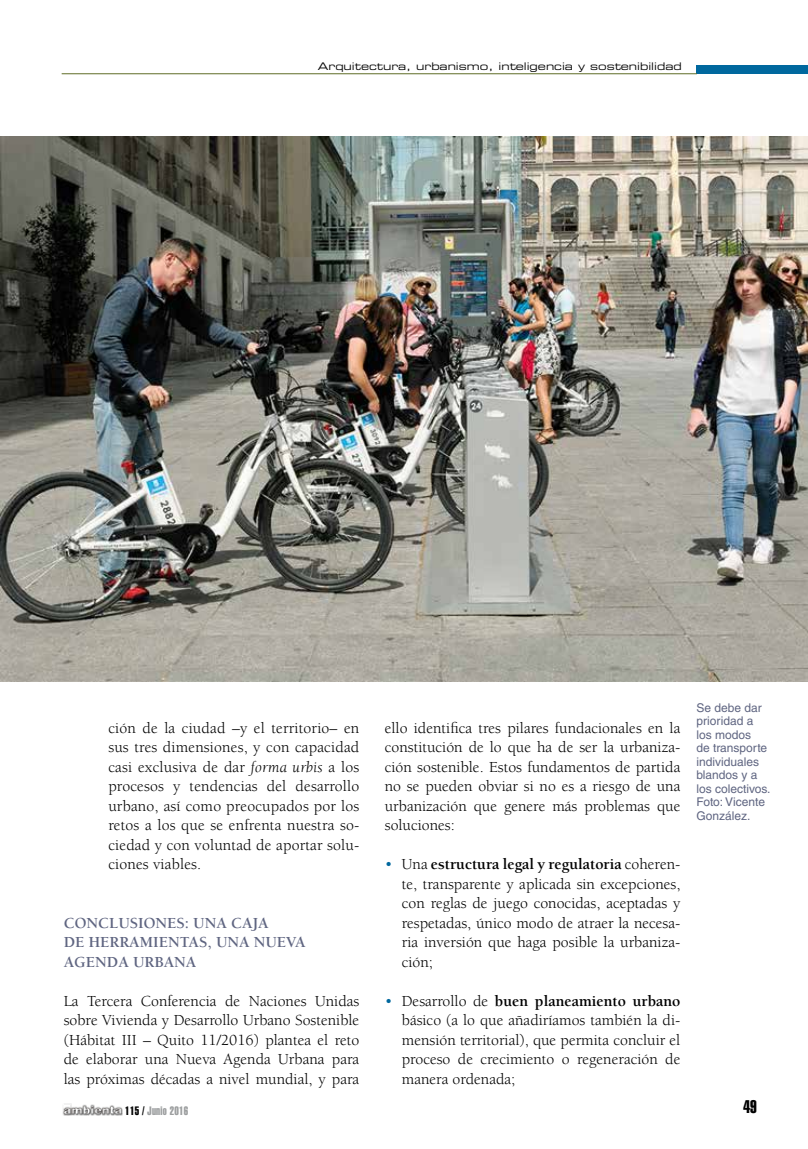
<style>
.page{position:relative;width:808px;height:1149px;background:#fff}
.page>*{position:absolute;margin:0;border:0;box-sizing:border-box;transform-origin:0 0}
.t1{font:18px "Helvetica LT Std Extra Comp";color:#000}
.t2{font:15.75px/19.5px "Berkeley Std";color:#000;text-align:justify}
.t3{font:700 15.75px/19.5px "Berkeley Std";color:#5f6581}
.t4{font:12px/13.5px "Helvetica LT Std";color:#5f6581}
.t5{font:12px "Helvetica LT Std Extra Comp";letter-spacing:.025em;color:#9c9e9f}
.t6{font:10.5px "Eurostile LT Std Ex 2";color:#000}
.s1{font-style:italic}
.s2{color:#00689e}
.s3{font-weight:700}
.s4{color:#000}
</style>
<div class="page">
<div style="left:696px;top:65px;width:112px;height:9px;background:#00689e"></div>
<hr style="left:62px;top:73px;width:635px;height:1px;background:#5f6d27">
<img style="left:62px;top:1103px;width:61px;height:13px">
<img style="left:0;top:136px;width:808px;height:545px">
<p class="t6" style="left:318px;top:59px;width:365px">Arquitectura, urbanismo, inteligencia y sostenibilidad</p>
<p class="t2" style="left:108px;top:718px;width:252px">ción de la ciudad –y el territorio– en sus tres dimensiones, y con capacidad casi exclusiva de dar <span class="s1">forma urbis</span> a los procesos y tendencias del desarrollo urbano, así como preocupados por los retos a los que se enfrenta nuestra so&shy;ciedad y con voluntad de aportar solu&shy;ciones viables.</p>
<p class="t3" style="left:64px;top:913px;width:243px">CONCLUSIONES: UNA CAJA<br>DE HERRAMIENTAS, UNA NUEVA<br>AGENDA URBANA</p>
<p class="t2" style="left:64px;top:991px;width:297px">La Tercera Conferencia de Naciones Unidas sobre Vivienda y Desarrollo Urbano Sostenible (Hábitat III – Quito 11/2016) plantea el reto de elaborar una Nueva Agenda Urbana para las próximas décadas a nivel mundial, y para</p>
<p class="t2" style="left:385px;top:718px;width:297px">ello identifica tres pilares fundacionales en la constitución de lo que ha de ser la urbaniza&shy;ción sostenible. Estos fundamentos de partida no se pueden obviar si no es a riesgo de una urbanización que genere más problemas que soluciones:</p>
<p class="t2" style="left:402px;top:854px;width:280px;text-indent:-17px"><span class="s2">•</span> Una <span class="s3">estructura legal y regulatoria</span> coheren&shy;te, transparente y aplicada sin excepciones, con reglas de juego conocidas, aceptadas y respetadas, único modo de atraer la necesa&shy;ria inversión que haga posible la urbaniza&shy;ción;</p>
<p class="t2" style="left:402px;top:991px;width:280px;text-indent:-17px"><span class="s2">•</span> Desarrollo de <span class="s3">buen planeamiento urbano </span>básico (a lo que añadiríamos también la di&shy;mensión territorial), que permita concluir el proceso de crecimiento o regeneración de manera ordenada;</p>
<p class="t4" style="left:696px;top:700px;width:76px">Se debe dar prioridad a los modos<br>de transporte individuales blandos y a los colectivos.<br>Foto: Vicente<br>González.</p>
<p class="t5" style="left:125px;top:1103px;width:65px"><span class="s4">115 /</span> Junio 2016</p>
<p class="t1" style="left:744px;top:1095px;width:15px">49</p>
</div>
